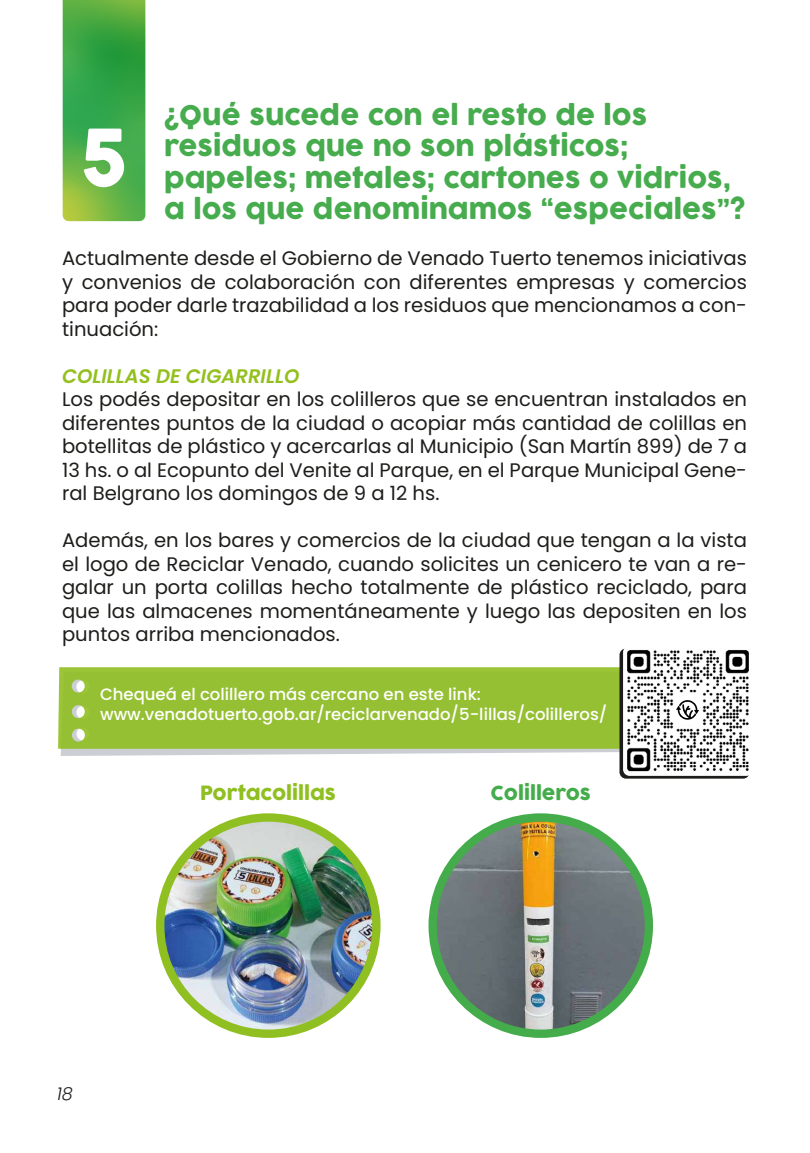
<style>
.page{position:relative;width:810px;height:1153px;background:#fff}
.page>*{position:absolute;margin:0;border:0;box-sizing:border-box;transform-origin:0 0}
.t1{font:77.78px "COCOGOOSE";color:#fff}
.t2{font:26.92px/31.3px "COCOGOOSE";color:#46ac4d}
.t3{font:19.58px/23.5px "Poppins";color:#1d1d1b;text-align:justify}
.t4{font:italic 600 19.58px "Poppins";color:#93c01f}
.t5{font:19.2px "COCOGOOSE";color:#90bf21}
.t6{font:19.2px "COCOGOOSE";color:#44ac4b}
.t7{font:italic 300 17.62px "Poppins";color:#1d1d1b}
.t8{font:500 16.5px/19.8px "Poppins";color:#fff}
</style>
<div class="page">
<svg style="left:63px;top:0;width:82px;height:221px;background:#4aab46"></svg>
<svg style="left:61px;top:749px;width:559px;height:7px;fill:#cbcfd3"></svg>
<div style="left:58px;top:667px;width:562px;height:82px;background:#96c033"></div>
<div style="left:156px;top:813px;width:225px;height:225px;background:#90bf21;border-radius:50%"></div>
<img style="left:164px;top:821px;width:208px;height:208px;border-radius:104px">
<div style="left:429px;top:813px;width:224px;height:225px;background:#44ac4b;border-radius:50%"></div>
<img style="left:437px;top:821px;width:208px;height:208px;border-radius:104px">
<div style="left:620px;top:648px;width:130px;height:130px;background:#1d1d1b;border-radius:7px"></div>
<img style="left:623px;top:648px;width:127px;height:128px">
<svg style="left:673px;top:694px;width:29px;height:32px"></svg>
<h1 class="t1" style="left:81px;top:100px;width:48px">5</h1>
<h2 class="t2" style="left:164px;top:100px;width:583px">¿Qué sucede con el resto de los residuos que no son plásticos; papeles; metales; cartones o vidrios, a los que denominamos “especiales”?</h2>
<p class="t3" style="left:62px;top:247px;width:687px">Actualmente desde el Gobierno de Venado Tuerto tenemos iniciativas y convenios de colaboración con diferentes empresas y comercios para poder darle trazabilidad a los residuos que mencionamos a con&shy;tinuación:</p>
<p class="t4" style="left:62px;top:364px;width:239px">COLILLAS DE CIGARRILLO</p>
<p class="t3" style="left:62px;top:388px;width:687px">Los podés depositar en los colilleros que se encuentran instalados en diferentes puntos de la ciudad o acopiar más cantidad de colillas en botellitas de plástico y acercarlas al Municipio (San Martín 899) de 7 a 13 hs. o al Ecopunto del Venite al Parque, en el Parque Municipal Gene&shy;ral Belgrano los domingos de 9 a 12 hs.</p>
<p class="t3" style="left:62px;top:529px;width:687px">Además, en los bares y comercios de la ciudad que tengan a la vista el logo de Reciclar Venado, cuando solicites un cenicero te van a re&shy;galar un porta colillas hecho totalmente de plástico reciclado, para que las almacenes momentáneamente y luego las depositen en los puntos arriba mencionados.</p>
<p class="t8" style="left:100px;top:684px;width:509px">Chequeá el colillero más cercano en este link: www.venadotuerto.gob.ar/reciclarvenado/5-lillas/colilleros/</p>
<p class="t7" style="left:57px;top:1083px;width:18px">18</p>
<p class="t5" style="left:200px;top:778px;width:138px">Portacolillas</p>
<p class="t6" style="left:490px;top:778px;width:102px">Colilleros</p>
</div>
